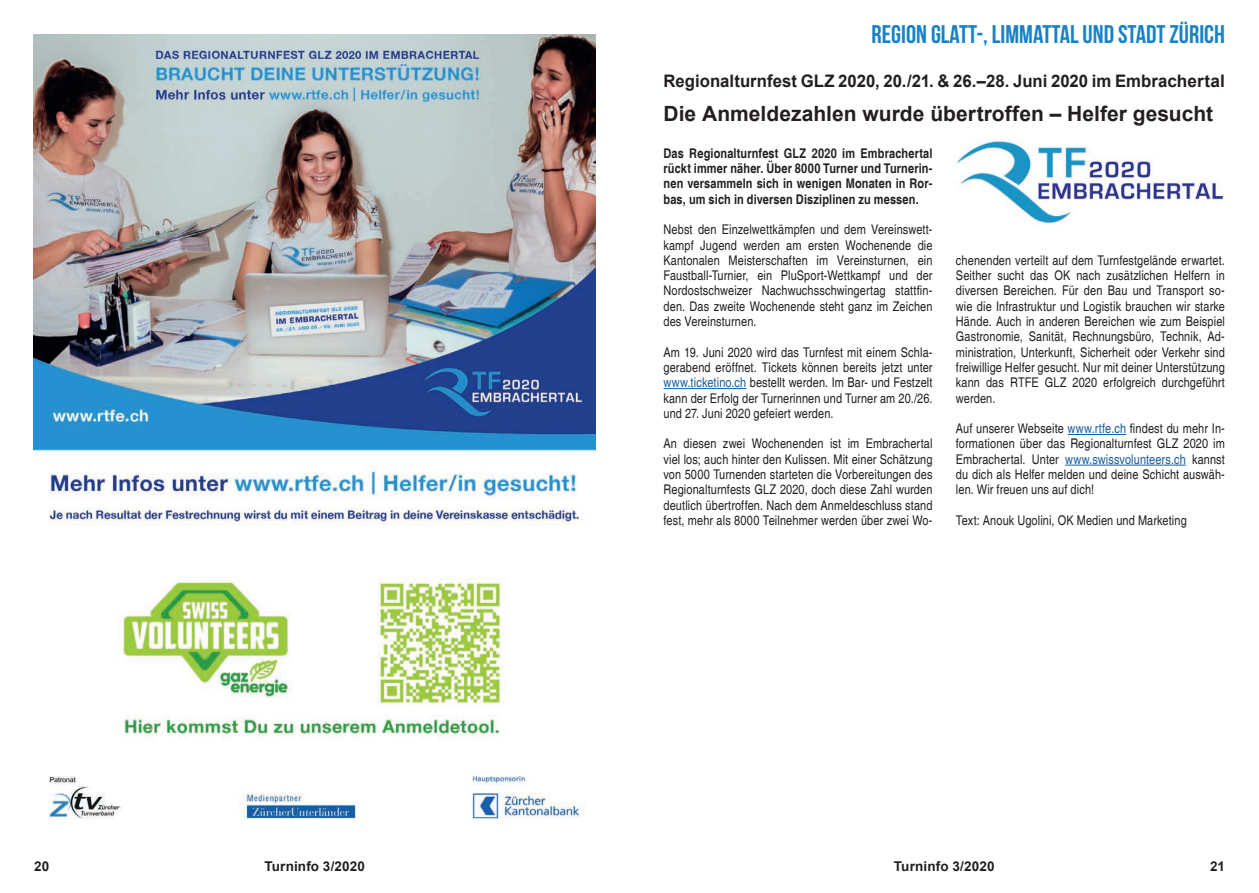
<style>
.page{position:relative;width:1259px;height:893px;background:#fff}
.page>*{position:absolute;margin:0;border:0;box-sizing:border-box;transform-origin:0 0}
.t1{font:700 25.5px "Bebas Neue";color:#1782c5}
.t2{font:700 21px "Arial";color:#231f20}
.t3{font:700 17.25px "Arial";color:#231f20}
.t4{font:700 13.5px "Arial";letter-spacing:.01em;color:#231f20}
.t5{font:condensed 13.35px/15.3px "Helvetica";letter-spacing:.01em;color:#231f20;text-align:justify}
.t6{font:700 condensed 13.35px/15.3px "Helvetica";letter-spacing:.01em;color:#231f20;text-align:justify}
.s1{color:#175d9e}
</style>
<div class="page">
<hr style="left:663px;top:388px;width:83px;height:1px;background:#175d9e">
<hr style="left:1067px;top:434px;width:59px;height:1px;background:#175d9e">
<hr style="left:1065px;top:465px;width:120px;height:1px;background:#175d9e">
<img style="left:956px;top:138px;width:268px;height:86px">
<img style="left:34px;top:34px;width:561px;height:786px">
<p class="t4" style="left:34px;top:857px;width:17px">20</p>
<p class="t4" style="left:264px;top:857px;width:102px">Turninfo 3/2020</p>
<h1 class="t1" style="left:871px;top:21px;width:355px">REGION GLATT-, LIMMATTAL UND STADT ZÜRICH</h1>
<p class="t3" style="left:663px;top:69px;width:563px">Regionalturnfest GLZ 2020, 20./21. &amp; 26.–28. Juni 2020 im Embrachertal</p>
<h2 class="t2" style="left:663px;top:99px;width:551px">Die Anmeldezahlen wurde übertroffen – Helfer gesucht</h2>
<p class="t6" style="left:663px;top:145px;width:270px">Das Regionalturnfest GLZ 2020 im Embrachertal rückt immer näher. Über 8000 Turner und Turnerin&shy;nen versammeln sich in wenigen Monaten in Ror&shy;bas, um sich in diversen Disziplinen zu messen.</p>
<p class="t5" style="left:663px;top:222px;width:270px">Nebst den Einzelwettkämpfen und dem Vereinswett&shy;kampf Jugend werden am ersten Wochenende die Kantonalen Meisterschaften im Vereinsturnen, ein Faustball-Turnier, ein PluSport-Wettkampf und der Nordostschweizer Nachwuchsschwingertag stattfin&shy;den. Das zweite Wochenende steht ganz im Zeichen des Vereinsturnen.</p>
<p class="t5" style="left:663px;top:344px;width:270px">Am 19. Juni 2020 wird das Turnfest mit einem Schla&shy;gerabend eröffnet. Tickets können bereits jetzt unter <span class="s1">www.ticketino.ch</span> bestellt werden. Im Bar- und Festzelt kann der Erfolg der Turnerinnen und Turner am 20./26. und 27. Juni 2020 gefeiert werden.</p>
<p class="t5" style="left:663px;top:436px;width:270px">An diesen zwei Wochenenden ist im Embrachertal viel los; auch hinter den Kulissen. Mit einer Schätzung von 5000 Turnenden starteten die Vorbereitungen des Regionalturnfests GLZ 2020, doch diese Zahl wurden deutlich übertroffen. Nach dem Anmeldeschluss stand fest, mehr als 8000 Teilnehmer werden über zwei Wo-</p>
<p class="t5" style="left:956px;top:253px;width:270px">chenenden verteilt auf dem Turnfestgelände erwartet.<br>Seither sucht das OK nach zusätzlichen Helfern in diversen Bereichen. Für den Bau und Transport so&shy;wie die Infrastruktur und Logistik brauchen wir starke Hände. Auch in anderen Bereichen wie zum Beispiel Gastronomie, Sanität, Rechnungsbüro, Technik, Ad&shy;ministration, Unterkunft, Sicherheit oder Verkehr sind freiwillige Helfer gesucht. Nur mit deiner Unterstützung kann das RTFE GLZ 2020 erfolgreich durchgeführt werden.</p>
<p class="t5" style="left:956px;top:421px;width:270px">Auf unserer Webseite <span class="s1">www.rtfe.ch</span> findest du mehr In&shy;formationen über das Regionalturnfest GLZ 2020 im Embrachertal. Unter <span class="s1">www.swissvolunteers.ch</span> kannst du dich als Helfer melden und deine Schicht auswäh&shy;len. Wir freuen uns auf dich!</p>
<p class="t5" style="left:956px;top:513px;width:232px">Text: Anouk Ugolini, OK Medien und Marketing</p>
<p class="t4" style="left:894px;top:857px;width:102px">Turninfo 3/2020</p>
<p class="t4" style="left:1210px;top:857px;width:16px">21</p>
</div>
